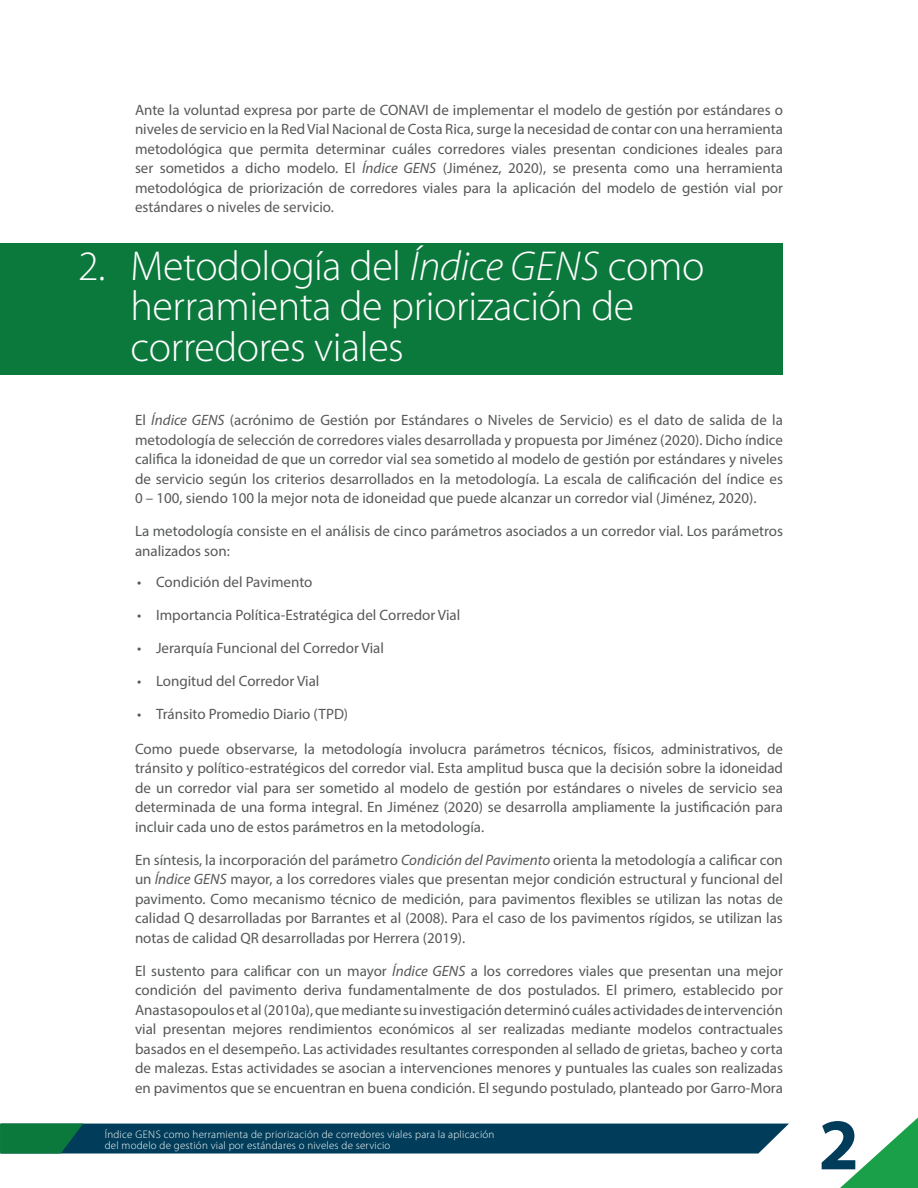
<style>
.page{position:relative;width:918px;height:1188px;background:#fff}
.page>*{position:absolute;margin:0;border:0;box-sizing:border-box;transform-origin:0 0}
.t1{font:700 73.05px "Myriad Pro";color:#013d5a}
.t2{font:300 42px/40.5px "Myriad Pro";letter-spacing:-.01em;color:#fff}
.t3{font:15px/19.5px "Myriad Pro";color:#565958;text-align:justify}
.t4{font:300 10.95px/10.9px "Myriad Pro";letter-spacing:.02em;color:#fff}
.s1{font-style:italic}
</style>
<div class="page">
<svg style="left:840px;top:1118px;width:78px;height:70px"></svg>
<svg style="left:0;top:1124px;width:789px;height:30px;background:#0a495d"></svg>
<div style="left:0;top:243px;width:783px;height:132px;background:#0b783c"></div>
<p class="t3" style="left:135px;top:100px;width:650px">Ante la voluntad expresa por parte de CONAVI de implementar el modelo de gestión por estándares o niveles de servicio en la Red Vial Nacional de Costa Rica, surge la necesidad de contar con una herramienta metodológica que permita determinar cuáles corredores viales presentan condiciones ideales para ser sometidos a dicho modelo. El <span class="s1">Índice GENS</span> (Jiménez, 2020), se presenta como una herramienta metodológica de priorización de corredores viales para la aplicación del modelo de gestión vial por estándares o niveles de servicio.</p>
<h2 class="t2" style="left:130px;top:246px;width:576px;text-indent:-52px">2. Metodología del <span class="s1">Índice GENS</span> como herramienta de priorización de corredores viales</h2>
<p class="t3" style="left:135px;top:410px;width:650px">El <span class="s1">Índice GENS</span> (acrónimo de Gestión por Estándares o Niveles de Servicio) es el dato de salida de la metodología de selección de corredores viales desarrollada y propuesta por Jiménez (2020). Dicho índice califica la idoneidad de que un corredor vial sea sometido al modelo de gestión por estándares y niveles de servicio según los criterios desarrollados en la metodología. La escala de calificación del índice es 0 – 100, siendo 100 la mejor nota de idoneidad que puede alcanzar un corredor vial (Jiménez, 2020).</p>
<p class="t3" style="left:135px;top:521px;width:650px">La metodología consiste en el análisis de cinco parámetros asociados a un corredor vial. Los parámetros analizados son:</p>
<p class="t3" style="left:137px;top:572px;width:177px">• Condición del Pavimento</p>
<p class="t3" style="left:137px;top:605px;width:325px">• Importancia Política-Estratégica del Corredor Vial</p>
<p class="t3" style="left:137px;top:638px;width:248px">• Jerarquía Funcional del Corredor Vial</p>
<p class="t3" style="left:137px;top:671px;width:184px">• Longitud del Corredor Vial</p>
<p class="t3" style="left:137px;top:704px;width:212px">• Tránsito Promedio Diario (TPD)</p>
<p class="t3" style="left:135px;top:739px;width:650px">Como puede observarse, la metodología involucra parámetros técnicos, físicos, administrativos, de tránsito y político-estratégicos del corredor vial. Esta amplitud busca que la decisión sobre la idoneidad de un corredor vial para ser sometido al modelo de gestión por estándares o niveles de servicio sea determinada de una forma integral. En Jiménez (2020) se desarrolla ampliamente la justificación para incluir cada uno de estos parámetros en la metodología.</p>
<p class="t3" style="left:135px;top:850px;width:650px">En síntesis, la incorporación del parámetro <span class="s1">Condición del Pavimento</span> orienta la metodología a calificar con un <span class="s1">Índice GENS</span> mayor, a los corredores viales que presentan mejor condición estructural y funcional del pavimento. Como mecanismo técnico de medición, para pavimentos flexibles se utilizan las notas de calidad Q desarrolladas por Barrantes et al (2008). Para el caso de los pavimentos rígidos, se utilizan las notas de calidad QR desarrolladas por Herrera (2019).</p>
<p class="t3" style="left:135px;top:961px;width:650px">El sustento para calificar con un mayor <span class="s1">Índice GENS</span> a los corredores viales que presentan una mejor condición del pavimento deriva fundamentalmente de dos postulados. El primero, establecido por Anastasopoulos et al (2010a), que mediante su investigación determinó cuáles actividades de intervención vial presentan mejores rendimientos económicos al ser realizadas mediante modelos contractuales basados en el desempeño. Las actividades resultantes corresponden al sellado de grietas, bacheo y corta de malezas. Estas actividades se asocian a intervenciones menores y puntuales las cuales son realizadas en pavimentos que se encuentran en buena condición. El segundo postulado, planteado por Garro-Mora</p>
<p class="t4" style="left:105px;top:1129px;width:391px">Índice GENS como herramienta de priorización de corredores viales para la aplicación del modelo de gestión vial por estándares o niveles de servicio</p>
<h1 class="t1" style="left:819px;top:1097px;width:42px">2</h1>
</div>
